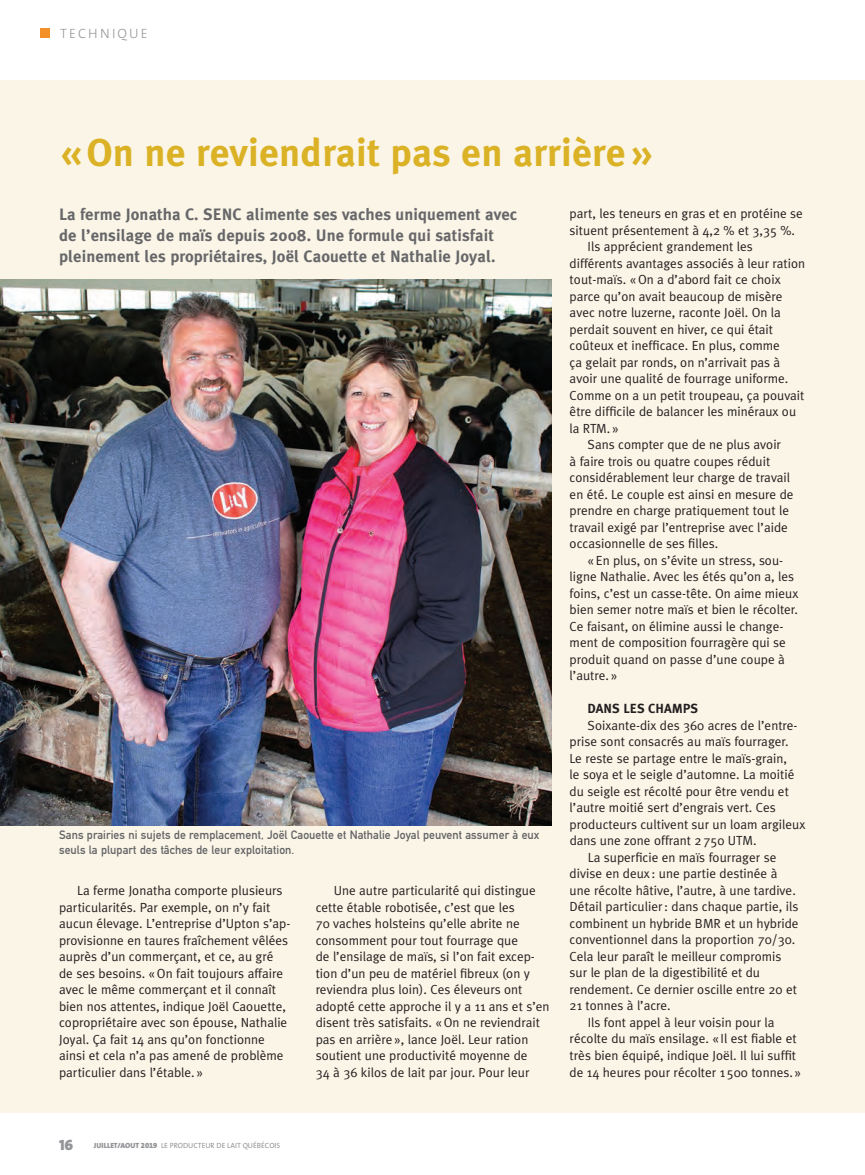
<style>
.page{position:relative;width:865px;height:1175px;background:#fff}
.page>*{position:absolute;margin:0;border:0;box-sizing:border-box;transform-origin:0 0}
.t1{font:700 39px "Meta Plus";letter-spacing:.005em;color:#dbb226}
.t2{font:700 16.5px/21px "Meta Plus";letter-spacing:.005em;color:#67676a}
.t3{font:15px "The Mix Black Caps";color:#939598}
.t4{font:300 13.5px "The Sans";letter-spacing:.155em;color:#939598}
.t5{font:13.2px/16.5px "Meta Plus Normal";color:#231f20}
.t6{font:13.2px "Meta Plus Bold Caps";color:#231f20}
.t7{font:12px/15px "DIN Mittelschrift";letter-spacing:.005em;color:#636366}
.t8{font:7.5px "The Sans";color:#939598}
.s1{font-weight:900}
.s2{font-family:"The Sans Black Expert"}
</style>
<div class="page">
<div style="left:40px;top:28px;width:10px;height:10px;background:#f39028"></div>
<div style="left:0;top:80px;width:864px;height:1032px;background:#faf5e6"></div>
<img style="left:0;top:279px;width:551px;height:546px">
<p class="t4" style="left:60px;top:28px;width:89px">TECHNIQUE</p>
<p class="t1" style="left:60px;top:129px;width:593px">« On ne reviendrait pas en arrière »</p>
<p class="t2" style="left:59px;top:204px;width:459px">La ferme Jonatha C. SENC alimente ses vaches uniquement avec de l’ensilage de maïs depuis 2008. Une formule qui satisfait pleinement les propriétaires, Joël Caouette et Nathalie Joyal.</p>
<p class="t7" style="left:59px;top:828px;width:482px">Sans prairies ni sujets de remplacement, Joël Caouette et Nathalie Joyal peuvent assumer à eux seuls la plupart des tâches de leur exploitation.</p>
<p class="t5" style="left:59px;top:882px;width:233px;text-indent:18px">La ferme Jonatha comporte plusieurs particularités. Par exemple, on n’y fait aucun élevage. L’entreprise d’Upton s’ap&shy;provisionne en taures fraîchement vêlées auprès d’un commerçant, et ce, au gré de ses besoins. « On fait toujours affaire avec le même commerçant et il connaît bien nos attentes, indique Joël Caouette, copropriétaire avec son épouse, Nathalie Joyal. Ça fait 14 ans qu’on fonctionne ainsi et cela n’a pas amené de problème particulier dans l’étable. »</p>
<p class="t5" style="left:316px;top:882px;width:235px;text-indent:18px">Une autre particularité qui distingue cette étable robotisée, c’est que les<br>70 vaches holsteins qu’elle abrite ne consomment pour tout fourrage que<br>de l’ensilage de maïs, si l’on fait excep&shy;tion d’un peu de matériel fibreux (on y reviendra plus loin). Ces éleveurs ont adopté cette approche il y a 11 ans et s’en disent très satisfaits. « On ne reviendrait pas en arrière », lance Joël. Leur ration soutient une productivité moyenne de<br>34 à 36 kilos de lait par jour. Pour leur</p>
<p class="t5" style="left:569px;top:205px;width:235px">part, les teneurs en gras et en protéine se</p>
<p class="t5" style="left:569px;top:222px;width:227px">situent présentement à 4,2 % et 3,35 %.</p>
<p class="t5" style="left:587px;top:238px;width:167px">Ils apprécient grandement les</p>
<p class="t5" style="left:569px;top:255px;width:237px">différents avantages associés à leur ration</p>
<p class="t5" style="left:569px;top:271px;width:212px">tout-maïs. « On a d’abord fait ce choix</p>
<p class="t5" style="left:569px;top:288px;width:214px">parce qu’on avait beaucoup de misère</p>
<p class="t5" style="left:569px;top:304px;width:213px">avec notre luzerne, raconte Joël. On la</p>
<p class="t5" style="left:569px;top:321px;width:205px">perdait souvent en hiver, ce qui était</p>
<p class="t5" style="left:569px;top:337px;width:212px">coûteux et inefficace. En plus, comme</p>
<p class="t5" style="left:569px;top:354px;width:212px">ça gelait par ronds, on n’arrivait pas à</p>
<p class="t5" style="left:569px;top:370px;width:220px">avoir une qualité de fourrage uniforme.</p>
<p class="t5" style="left:569px;top:387px;width:236px">Comme on a un petit troupeau, ça pouvait</p>
<p class="t5" style="left:569px;top:403px;width:228px">être difficile de balancer les minéraux ou</p>
<p class="t5" style="left:569px;top:420px;width:50px">la RTM. »</p>
<p class="t5" style="left:587px;top:436px;width:195px">Sans compter que de ne plus avoir</p>
<p class="t5" style="left:569px;top:453px;width:202px">à faire trois ou quatre coupes réduit</p>
<p class="t5" style="left:569px;top:469px;width:222px">considérablement leur charge de travail</p>
<p class="t5" style="left:569px;top:486px;width:225px">en été. Le couple est ainsi en mesure de</p>
<p class="t5" style="left:569px;top:502px;width:221px">prendre en charge pratiquement tout le</p>
<p class="t5" style="left:569px;top:519px;width:220px">travail exigé par l’entreprise avec l’aide</p>
<p class="t5" style="left:569px;top:535px;width:150px">occasionnelle de ses filles.</p>
<p class="t5" style="left:587px;top:552px;width:197px">« En plus, on s’évite un stress, sou-</p>
<p class="t5" style="left:569px;top:568px;width:226px">ligne Nathalie. Avec les étés qu’on a, les</p>
<p class="t5" style="left:569px;top:585px;width:230px">foins, c’est un casse-tête. On aime mieux</p>
<p class="t5" style="left:569px;top:601px;width:230px">bien semer notre maïs et bien le récolter.</p>
<p class="t5" style="left:569px;top:618px;width:215px">Ce faisant, on élimine aussi le change-</p>
<p class="t5" style="left:569px;top:634px;width:218px">ment de composition fourragère qui se</p>
<p class="t5" style="left:569px;top:651px;width:217px">produit quand on passe d’une coupe à</p>
<p class="t5" style="left:569px;top:667px;width:49px">l’autre. »</p>
<p class="t6" style="left:587px;top:701px;width:112px">DANS LES CHAMPS</p>
<p class="t5" style="left:587px;top:717px;width:211px">Soixante-dix des 360 acres de l’entre-</p>
<p class="t5" style="left:569px;top:733px;width:220px">prise sont consacrés au maïs fourrager.</p>
<p class="t5" style="left:569px;top:750px;width:219px">Le reste se partage entre le maïs-grain,</p>
<p class="t5" style="left:569px;top:766px;width:226px">le soya et le seigle d’automne. La moitié</p>
<p class="t5" style="left:569px;top:783px;width:221px">du seigle est récolté pour être vendu et</p>
<p class="t5" style="left:569px;top:799px;width:208px">l’autre moitié sert d’engrais vert. Ces</p>
<p class="t5" style="left:569px;top:816px;width:237px">producteurs cultivent sur un loam argileux</p>
<p class="t5" style="left:569px;top:832px;width:188px">dans une zone offrant 2 750 UTM.</p>
<p class="t5" style="left:587px;top:849px;width:190px">La superficie en maïs fourrager se</p>
<p class="t5" style="left:569px;top:865px;width:209px">divise en deux : une partie destinée à</p>
<p class="t5" style="left:569px;top:882px;width:228px">une récolte hâtive, l’autre, à une tardive.</p>
<p class="t5" style="left:569px;top:898px;width:230px">Détail particulier : dans chaque partie, ils</p>
<p class="t5" style="left:569px;top:915px;width:230px">combinent un hybride BMR et un hybride</p>
<p class="t5" style="left:569px;top:931px;width:227px">conventionnel dans la proportion 70/30.</p>
<p class="t5" style="left:569px;top:948px;width:213px">Cela leur paraît le meilleur compromis</p>
<p class="t5" style="left:569px;top:964px;width:192px">sur le plan de la digestibilité et du</p>
<p class="t5" style="left:569px;top:981px;width:229px">rendement. Ce dernier oscille entre 20 et</p>
<p class="t5" style="left:569px;top:997px;width:103px">21 tonnes à l’acre.</p>
<p class="t5" style="left:587px;top:1014px;width:188px">Ils font appel à leur voisin pour la</p>
<p class="t5" style="left:569px;top:1030px;width:228px">récolte du maïs ensilage. « Il est fiable et</p>
<p class="t5" style="left:569px;top:1047px;width:228px">très bien équipé, indique Joël. Il lui suffit</p>
<p class="t5" style="left:569px;top:1063px;width:233px">de 14 heures pour récolter 1 500 tonnes. »</p>
<p class="t3" style="left:59px;top:1139px;width:16px">16</p>
<p class="t8" style="left:94px;top:1142px;width:188px"><span class="s1">JUILLET/AOUT</span> <span class="s2">2019</span> LE PRODUCTEUR DE LAIT QUÉBÉCOIS</p>
</div>
